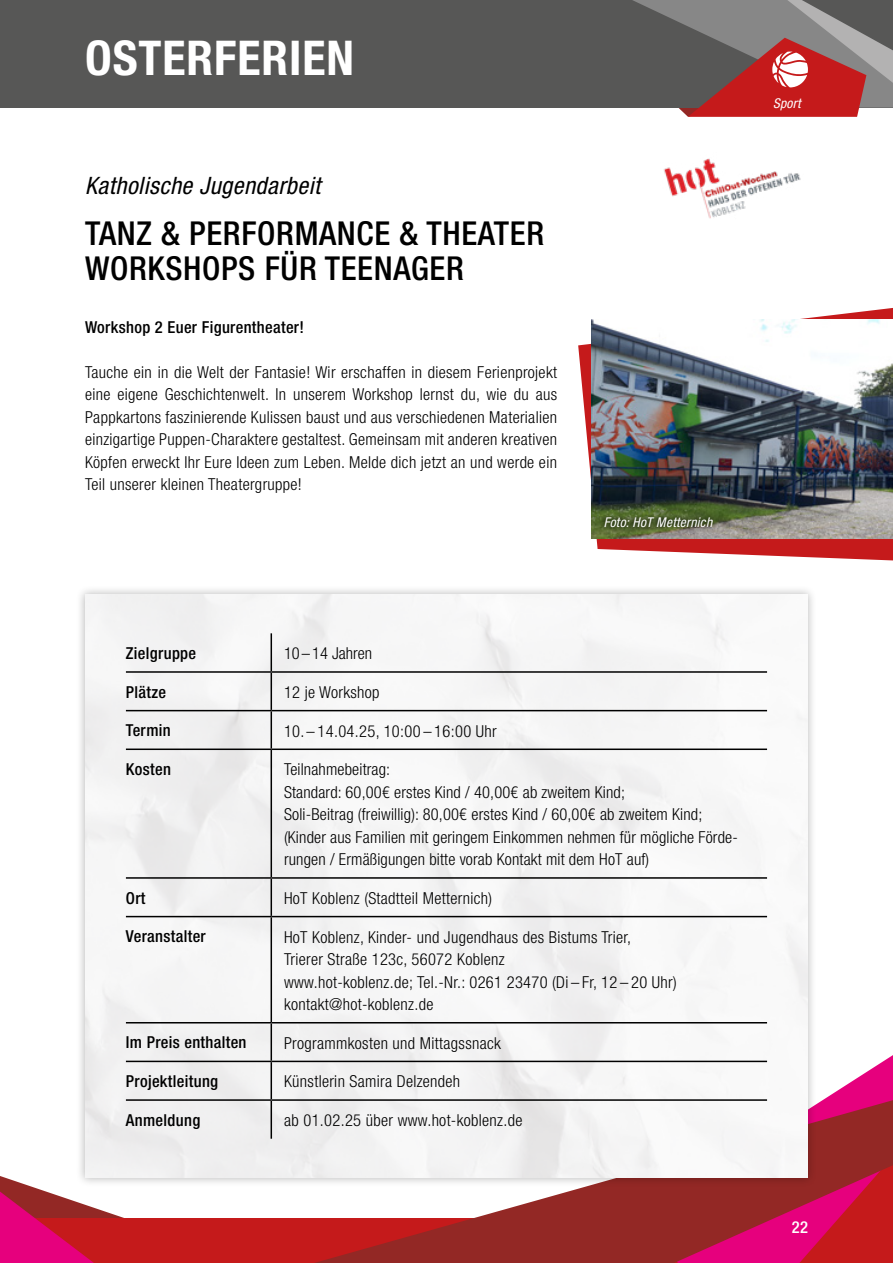
<style>
.page{position:relative;width:893px;height:1263px;background:#fff}
.page>*{position:absolute;margin:0;border:0;box-sizing:border-box;transform-origin:0 0}
.t1{font:700 condensed 48px "Helvetica Neue";letter-spacing:.02em;color:#fff}
.t2{font:500 condensed 33px/34.5px "Helvetica Neue";letter-spacing:.02em;color:#000}
.t3{font:italic condensed 24px "Helvetica Neue";letter-spacing:.02em;color:#000}
.t4{font:300 condensed 16.5px/22.5px "Helvetica Neue";letter-spacing:.02em;color:#000}
.t5{font:500 condensed 16.5px "Helvetica Neue";letter-spacing:.02em;color:#000}
.t6{font:300 condensed 16.5px "Helvetica Neue";color:#000}
.t7{font:500 condensed 16.5px "Helvetica Neue";color:#fff}
.t8{font:italic condensed 13.5px "Helvetica Neue";letter-spacing:.02em;color:#fff}
</style>
<div class="page">
<div style="left:0;top:0;width:893px;height:108px;background:#575756"></div>
<div style="left:0;top:1218px;width:893px;height:45px;background:#c51a1b"></div>
<svg style="left:849px;top:1055px;width:44px;height:28px"></svg>
<svg style="left:315px;top:1083px;width:578px;height:180px;fill:#932825"></svg>
<svg style="left:0;top:1176px;width:124px;height:87px"></svg>
<svg style="left:633px;top:0;width:260px;height:117px"></svg>
<div style="left:76px;top:585px;width:741px;height:602px;background:#000;opacity:.27"></div>
<img style="left:85px;top:594px;width:723px;height:584px">
<hr style="left:271px;top:633px;width:1px;height:38px;background:#000">
<hr style="left:126px;top:671px;width:145px;height:2px;background:#000">
<hr style="left:271px;top:671px;width:496px;height:2px;background:#000">
<hr style="left:271px;top:673px;width:1px;height:37px;background:#000">
<hr style="left:126px;top:710px;width:145px;height:1px;background:#000">
<hr style="left:271px;top:710px;width:496px;height:1px;background:#000">
<hr style="left:271px;top:711px;width:1px;height:37px;background:#000">
<hr style="left:126px;top:748px;width:145px;height:2px;background:#000">
<hr style="left:271px;top:748px;width:496px;height:2px;background:#000">
<hr style="left:271px;top:750px;width:1px;height:127px;background:#000">
<hr style="left:126px;top:877px;width:145px;height:2px;background:#000">
<hr style="left:271px;top:877px;width:496px;height:2px;background:#000">
<hr style="left:271px;top:879px;width:1px;height:37px;background:#000">
<hr style="left:126px;top:916px;width:145px;height:1px;background:#000">
<hr style="left:271px;top:916px;width:496px;height:1px;background:#000">
<hr style="left:271px;top:917px;width:1px;height:105px;background:#000">
<hr style="left:126px;top:1022px;width:145px;height:1px;background:#000">
<hr style="left:271px;top:1022px;width:496px;height:1px;background:#000">
<hr style="left:271px;top:1023px;width:1px;height:38px;background:#000">
<hr style="left:126px;top:1061px;width:145px;height:1px;background:#000">
<hr style="left:271px;top:1061px;width:496px;height:1px;background:#000">
<hr style="left:271px;top:1062px;width:1px;height:37px;background:#000">
<hr style="left:126px;top:1099px;width:145px;height:2px;background:#000">
<hr style="left:271px;top:1099px;width:496px;height:2px;background:#000">
<hr style="left:271px;top:1101px;width:1px;height:38px;background:#000">
<svg style="left:578px;top:308px;width:315px;height:252px"></svg>
<img style="left:591px;top:319px;width:302px;height:219px">
<div style="left:599px;top:514px;width:118px;height:16px;background:#000;opacity:.85"></div>
<img style="left:664px;top:158px;width:137px;height:61px">
<h1 class="t1" style="left:85px;top:29px;width:271px">OSTERFERIEN</h1>
<h3 class="t3" style="left:85px;top:172px;width:237px">Katholische Jugendarbeit</h3>
<h2 class="t2" style="left:85px;top:216px;width:460px">TANZ &amp; PERFORMANCE &amp; THEATER<br>WORKSHOPS FÜR TEENAGER</h2>
<p class="t5" style="left:85px;top:317px;width:221px">Workshop 2 Euer Figurentheater!</p>
<p class="t4" style="left:85px;top:360px;width:474px;text-align:justify">Tauche ein in die Welt der Fantasie! Wir erschaffen in diesem Ferienprojekt eine eigene Geschichtenwelt. In unserem Workshop lernst du, wie du aus Pappkartons faszinierende Kulissen baust und aus verschiedenen Materialien einzigartige Puppen-Charaktere gestaltest. Gemeinsam mit anderen kreativen Köpfen erweckt Ihr Eure Ideen zum Leben. Melde dich jetzt an und werde ein Teil unserer kleinen Theatergruppe!</p>
<p class="t8" style="left:604px;top:515px;width:110px">Foto: HoT Metternich</p>
<p class="t8" style="left:773px;top:95px;width:29px">Sport</p>
<p class="t5" style="left:126px;top:643px;width:72px">Zielgruppe</p>
<p class="t6" style="left:284px;top:644px;width:90px">10 – 14 Jahren</p>
<p class="t5" style="left:126px;top:682px;width:42px">Plätze</p>
<p class="t4" style="left:284px;top:681px;width:97px">12 je Workshop</p>
<p class="t5" style="left:126px;top:721px;width:46px">Termin</p>
<p class="t4" style="left:284px;top:719px;width:214px">10.– 14.04.25, 10:00 – 16:00 Uhr</p>
<p class="t5" style="left:126px;top:759px;width:47px">Kosten</p>
<p class="t4" style="left:284px;top:758px;width:455px">Teilnahmebeitrag:<br>Standard: 60,00€ erstes Kind / 40,00€ ab zweitem Kind;<br>Soli-Beitrag (freiwillig): 80,00€ erstes Kind / 60,00€ ab zweitem Kind; (Kinder aus Familien mit geringem Einkommen nehmen für mögliche Förde&shy;rungen / Ermäßigungen bitte vorab Kontakt mit dem HoT auf)</p>
<p class="t5" style="left:126px;top:888px;width:21px">Ort</p>
<p class="t4" style="left:284px;top:887px;width:210px">HoT Koblenz (Stadtteil Metternich)</p>
<p class="t5" style="left:126px;top:926px;width:81px">Veranstalter</p>
<p class="t4" style="left:284px;top:925px;width:394px">HoT Koblenz, Kinder- und Jugendhaus des Bistums Trier,<br>Trierer Straße 123c, 56072 Koblenz<br>www.hot-koblenz.de; Tel.-Nr.: 0261 23470 (Di – Fr, 12 – 20 Uhr) kontakt@hot-koblenz.de</p>
<p class="t5" style="left:126px;top:1033px;width:122px">Im Preis enthalten</p>
<p class="t4" style="left:284px;top:1031px;width:218px">Programmkosten und Mittagssnack</p>
<p class="t5" style="left:126px;top:1071px;width:94px">Projektleitung</p>
<p class="t4" style="left:284px;top:1070px;width:178px">Künstlerin Samira Delzendeh</p>
<p class="t5" style="left:126px;top:1110px;width:76px">Anmeldung</p>
<p class="t4" style="left:284px;top:1109px;width:240px">ab 01.02.25 über www.hot-koblenz.de</p>
<p class="t7" style="left:792px;top:1217px;width:18px">22</p>
</div>
